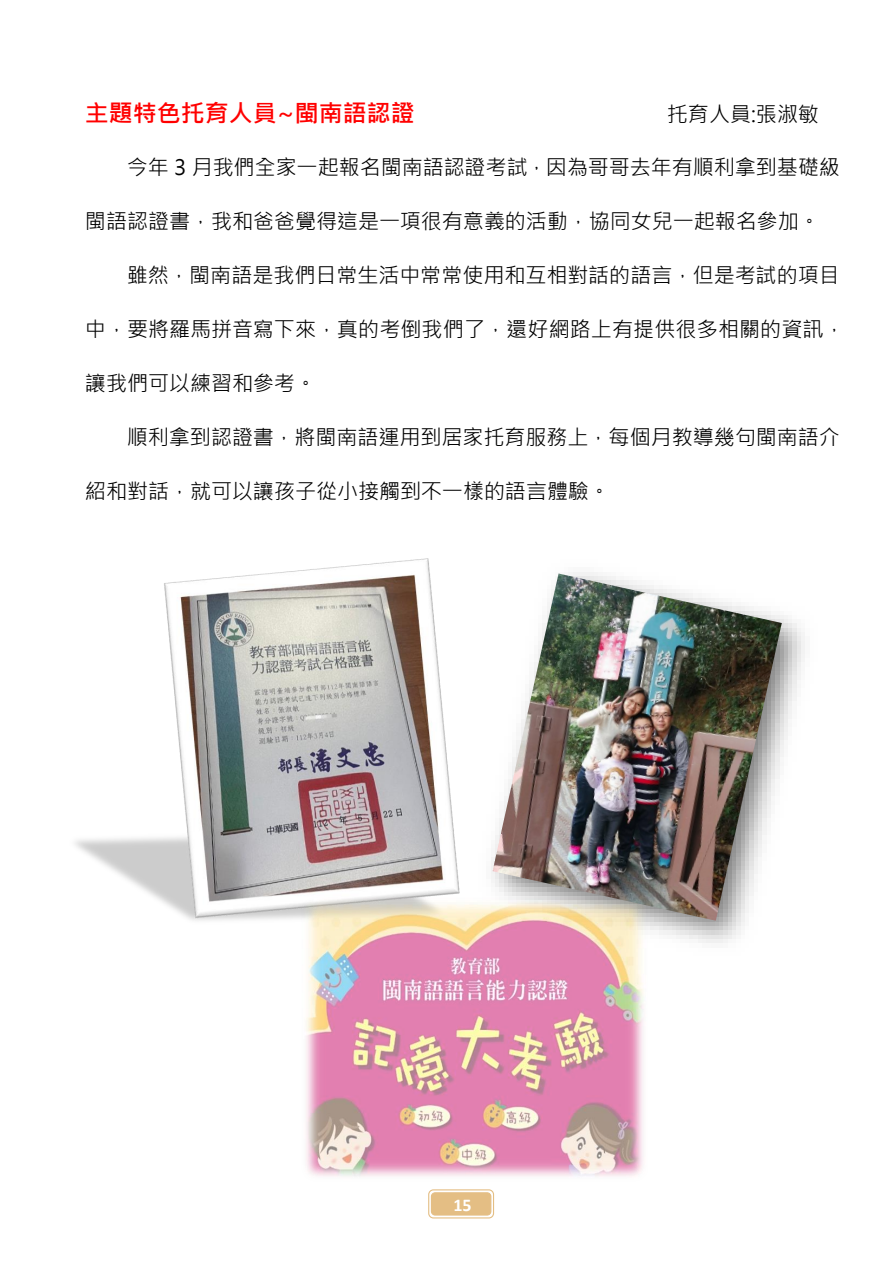
<style>
.page{position:relative;width:893px;height:1263px;background:#fff}
.page>*{position:absolute;margin:0;border:0;box-sizing:border-box;transform-origin:0 0}
.t1{font:700 24px "Microsoft Jheng Hei";color:#f00}
.t2{font:21px "Microsoft Jheng Hei";color:#000}
.t3{font:700 18px "Calibri";color:#fff}
</style>
<div class="page">
<svg style="left:429px;top:1190px;width:65px;height:28px"></svg>
<div style="left:428px;top:1189px;width:66px;height:29px;border:1px solid #e4be84;border-radius:5px"></div>
<div style="left:431px;top:1193px;width:60px;height:22px;background:#e4be84;border-radius:4px"></div>
<div style="left:431px;top:1192px;width:60px;height:23px;border:1px solid #e4be84;border-radius:4px"></div>
<img style="left:438px;top:1213px;width:49px;height:3px">
<img style="left:75px;top:559px;width:384px;height:362px">
<img style="left:491px;top:572px;width:314px;height:371px">
<img style="left:493px;top:573px;width:289px;height:348px">
<img style="left:301px;top:896px;width:348px;height:280px">
<p class="t1" style="left:85px;top:96px;width:331px">主題特色托育人員~閩南語認證</p>
<p class="t2" style="left:667px;top:99px;width:154px">托育人員:張淑敏</p>
<p class="t2" style="left:127px;top:152px;width:714px">今年 3 月我們全家一起報名閩南語認證考試，因為哥哥去年有順利拿到基礎級</p>
<p class="t2" style="left:85px;top:206px;width:736px">閩語認證書，我和爸爸覺得這是一項很有意義的活動，協同女兒一起報名參加。</p>
<p class="t2" style="left:127px;top:260px;width:715px">雖然，閩南語是我們日常生活中常常使用和互相對話的語言，但是考試的項目</p>
<p class="t2" style="left:85px;top:314px;width:761px">中，要將羅馬拼音寫下來，真的考倒我們了，還好網路上有提供很多相關的資訊，</p>
<p class="t2" style="left:85px;top:368px;width:233px">讓我們可以練習和參考。</p>
<p class="t2" style="left:127px;top:422px;width:715px">順利拿到認證書，將閩南語運用到居家托育服務上，每個月教導幾句閩南語介</p>
<p class="t2" style="left:85px;top:476px;width:526px">紹和對話，就可以讓孩子從小接觸到不一樣的語言體驗。</p>
<p class="t3" style="left:453px;top:1198px;width:20px">15</p>
</div>
